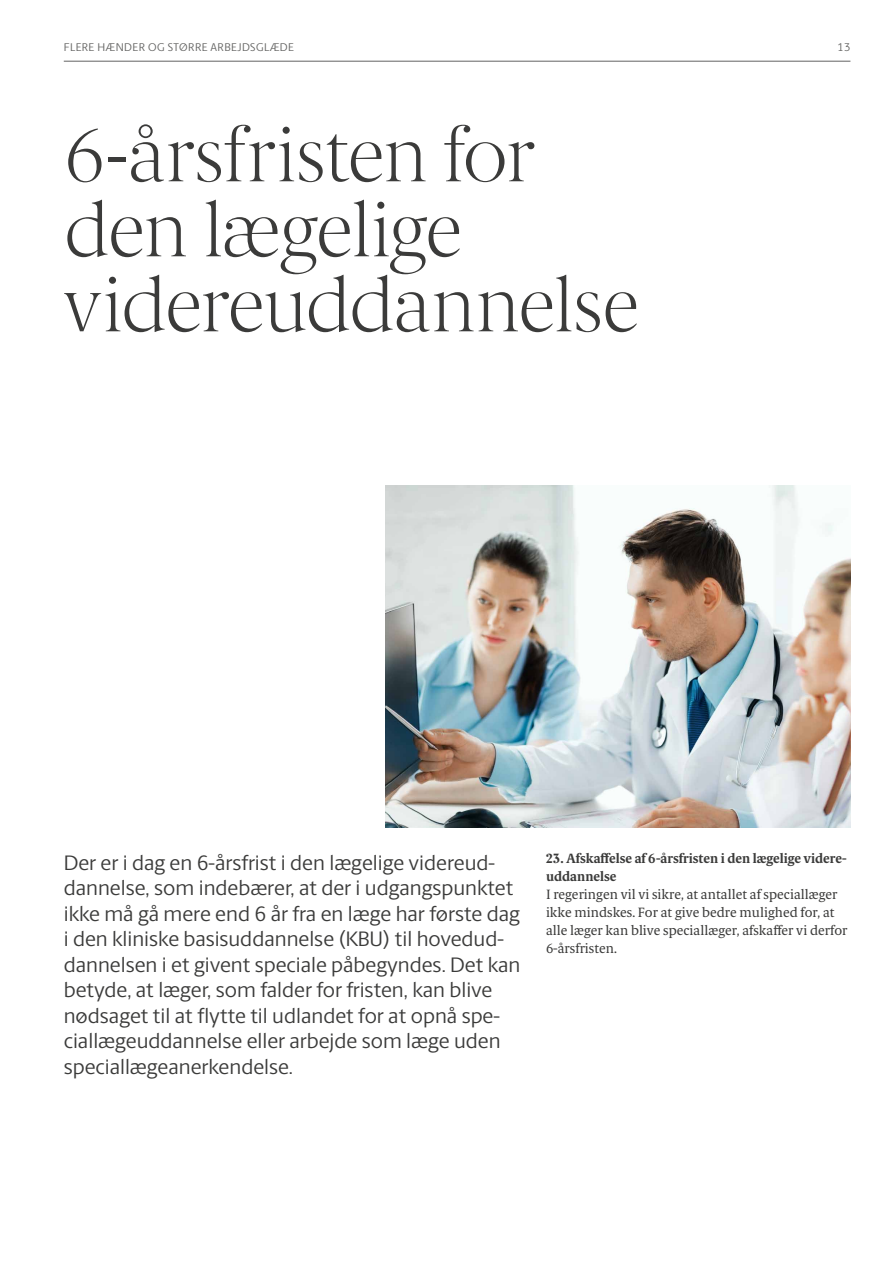
<style>
.page{position:relative;width:893px;height:1263px;background:#fff}
.page>*{position:absolute;margin:0;border:0;box-sizing:border-box;transform-origin:0 0}
.t1{font:200 75px/75px "Berlingske Serif Text";letter-spacing:-.015em;color:#3b3b3a}
.t2{font:21px/25.5px "Berlingske Sans";color:#3b3b3a}
.t3{font:13.5px/18px "Berlingske Serif Text";color:#3b3b3a}
.t4{font:700 13.5px/18px "Berlingske Serif Text";color:#3b3b3a}
.t5{font:11.25px "Berlingske Sans";letter-spacing:.04em;color:#636362}
</style>
<div class="page">
<img style="left:385px;top:485px;width:465px;height:342px">
<hr style="left:64px;top:61px;width:786px;height:1px;background:#636362">
<p class="t5" style="left:64px;top:39px;width:231px">FLERE HÆNDER OG STØRRE ARBEJDSGLÆDE</p>
<p class="t5" style="left:838px;top:39px;width:14px">13</p>
<h1 class="t1" style="left:64px;top:114px;width:577px">6-årsfristen for den lægelige videreuddannelse</h1>
<p class="t2" style="left:64px;top:849px;width:458px">Der er i dag en 6-årsfrist i den lægelige videreud&shy;dannelse, som indebærer, at der i udgangspunktet ikke må gå mere end 6 år fra en læge har første dag i den kliniske basisuddannelse (KBU) til hovedud&shy;dannelsen i et givent speciale påbegyndes. Det kan betyde, at læger, som falder for fristen, kan blive nødsaget til at flytte til udlandet for at opnå spe&shy;ciallægeuddannelse eller arbejde som læge uden speciallægeanerkendelse.</p>
<p class="t4" style="left:546px;top:849px;width:302px">23. Afskaffelse af 6-årsfristen i den lægelige videre&shy;uddannelse</p>
<p class="t3" style="left:546px;top:885px;width:303px">I regeringen vil vi sikre, at antallet af speciallæger ikke mindskes. For at give bedre mulighed for, at alle læger kan blive speciallæger, afskaffer vi derfor 6-årsfristen.</p>
</div>
